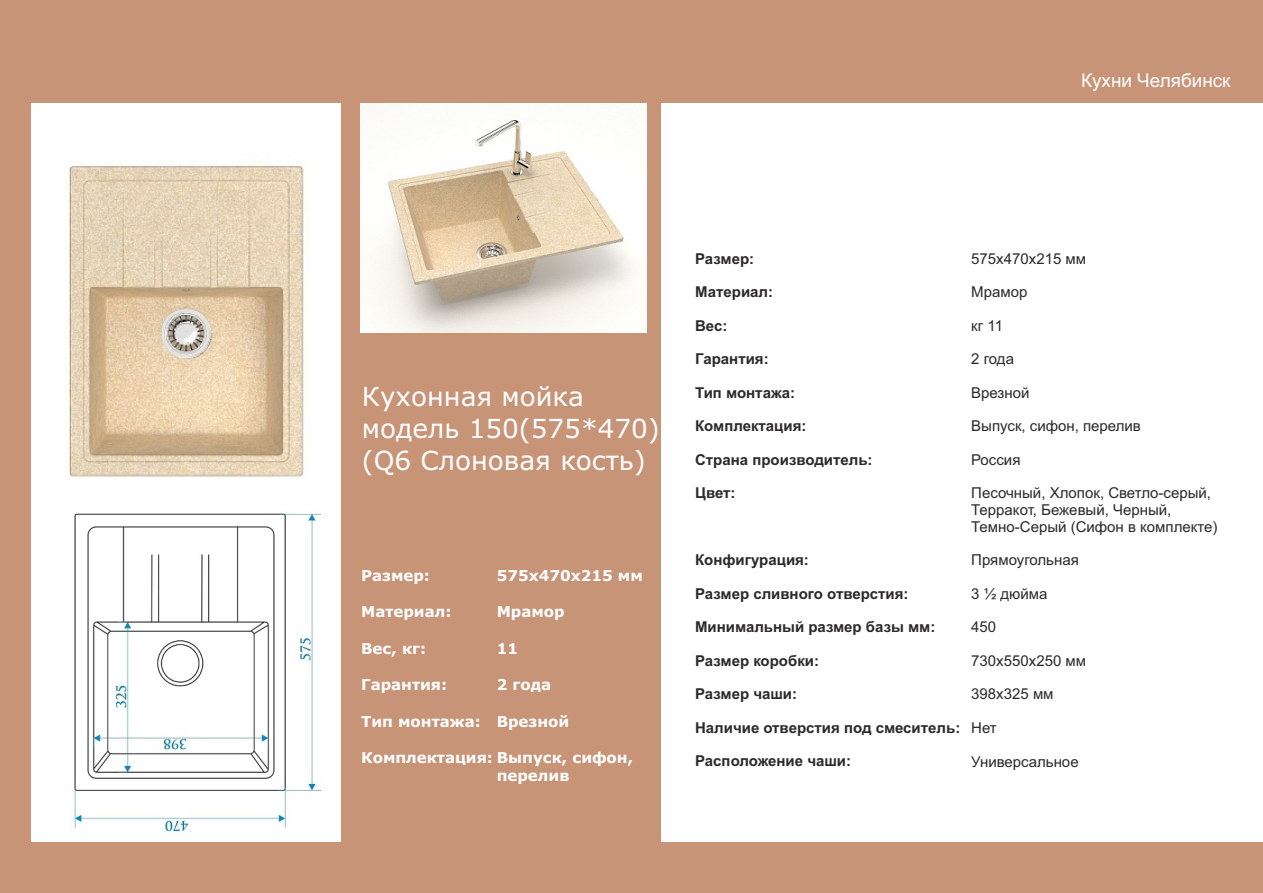
<style>
.page{position:relative;width:1263px;height:893px;background:#fff}
.page>*{position:absolute;margin:0;border:0;box-sizing:border-box;transform-origin:0 0}
.t1{font:26.25px/32px "Verdana";color:#fefefe}
.t2{font:18.9px "Arial";color:#fefefe}
.t3{font:700 15px "Arial";color:#2b2a29}
.t4{font:15px/16.8px "Arial";color:#2b2a29}
.t5{font:700 15px "Verdana";color:#fefefe}
</style>
<div class="page">
<div style="left:341px;top:0;width:320px;height:879px;background:#c79478"></div>
<div style="left:0;top:842px;width:1263px;height:51px;background:#c79478"></div>
<div style="left:0;top:0;width:31px;height:893px;background:#c79478"></div>
<img style="left:68px;top:165px;width:236px;height:312px">
<img style="left:361px;top:103px;width:285px;height:230px">
<img style="left:74px;top:513px;width:248px;height:319px">
<div style="left:0;top:0;width:1263px;height:103px;background:#c79478"></div>
<p class="t2" style="left:1081px;top:73px;width:151px">Кухни Челябинск</p>
<h1 class="t1" style="left:362px;top:383px;width:299px">Кухонная мойка модель 150(575*470) (Q6 Слоновая кость)</h1>
<p class="t5" style="left:361px;top:569px;width:70px">Размер:</p>
<p class="t5" style="left:361px;top:606px;width:92px">Материал:</p>
<p class="t5" style="left:361px;top:642px;width:66px">Вес, кг:</p>
<p class="t5" style="left:361px;top:679px;width:87px">Гарантия:</p>
<p class="t5" style="left:361px;top:715px;width:121px">Тип монтажа:</p>
<p class="t5" style="left:497px;top:569px;width:148px">575x470x215 мм</p>
<p class="t5" style="left:497px;top:606px;width:69px">Мрамор</p>
<p class="t5" style="left:497px;top:642px;width:23px">11</p>
<p class="t5" style="left:497px;top:679px;width:56px">2 года</p>
<p class="t5" style="left:497px;top:715px;width:74px">Врезной</p>
<p class="t5" style="left:361px;top:752px;width:273px">Комплектация: Выпуск, сифон,</p>
<p class="t5" style="left:497px;top:770px;width:74px">перелив</p>
<p class="t3" style="left:695px;top:253px;width:61px">Размер:</p>
<p class="t3" style="left:695px;top:286px;width:79px">Материал:</p>
<p class="t3" style="left:695px;top:320px;width:34px">Вес:</p>
<p class="t3" style="left:695px;top:353px;width:75px">Гарантия:</p>
<p class="t3" style="left:695px;top:387px;width:101px">Тип монтажа:</p>
<p class="t3" style="left:695px;top:420px;width:113px">Комплектация:</p>
<p class="t3" style="left:695px;top:454px;width:179px">Страна производитель:</p>
<p class="t3" style="left:695px;top:487px;width:42px">Цвет:</p>
<p class="t3" style="left:695px;top:554px;width:115px">Конфигурация:</p>
<p class="t3" style="left:695px;top:588px;width:215px">Размер сливного отверстия:</p>
<p class="t3" style="left:695px;top:621px;width:242px">Минимальный размер базы мм:</p>
<p class="t3" style="left:695px;top:655px;width:125px">Размер коробки:</p>
<p class="t3" style="left:695px;top:688px;width:103px">Размер чаши:</p>
<p class="t3" style="left:695px;top:722px;width:267px">Наличие отверстия под смеситель:</p>
<p class="t3" style="left:695px;top:755px;width:157px">Расположение чаши:</p>
<p class="t4" style="left:971px;top:251px;width:116px">575х470х215 мм</p>
<p class="t4" style="left:971px;top:285px;width:58px">Мрамор</p>
<p class="t4" style="left:971px;top:318px;width:33px">кг 11</p>
<p class="t4" style="left:971px;top:352px;width:44px">2 года</p>
<p class="t4" style="left:971px;top:386px;width:60px">Врезной</p>
<p class="t4" style="left:971px;top:419px;width:171px">Выпуск, сифон, перелив</p>
<p class="t4" style="left:971px;top:453px;width:51px">Россия</p>
<p class="t4" style="left:971px;top:486px;width:248px">Песочный, Хлопок, Светло-серый,<br>Терракот, Бежевый, Черный,<br>Темно-Серый (Сифон в комплекте)</p>
<p class="t4" style="left:971px;top:553px;width:109px">Прямоугольная</p>
<p class="t4" style="left:971px;top:587px;width:78px">3 ½ дюйма</p>
<p class="t4" style="left:971px;top:620px;width:27px">450</p>
<p class="t4" style="left:971px;top:654px;width:116px">730x550x250 мм</p>
<p class="t4" style="left:971px;top:687px;width:84px">398х325 мм</p>
<p class="t4" style="left:971px;top:721px;width:27px">Нет</p>
<p class="t4" style="left:971px;top:754px;width:109px">Универсальное</p>
</div>
